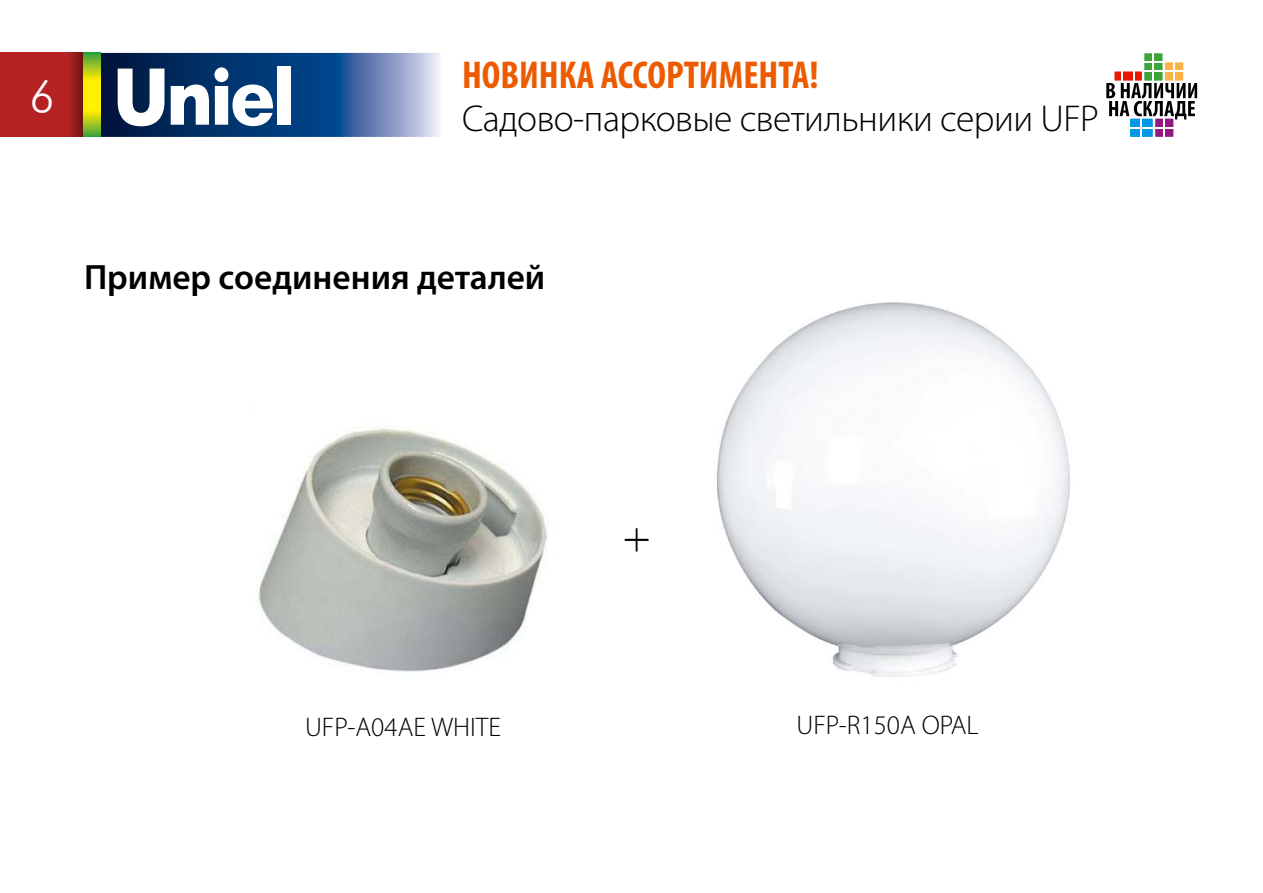
<style>
.page{position:relative;width:1263px;height:893px;background:#fff}
.page>*{position:absolute;margin:0;border:0;box-sizing:border-box;transform-origin:0 0}
.t1{font:45px "Futuris Light C";color:#fff}
.t2{font:45px "Times New Roman";color:#000}
.t3{font:700 condensed 39px "Myriad Pro";color:#ed5b00}
.t4{font:300 37.5px "Myriad Pro";letter-spacing:-.015em;color:#000}
.t5{font:600 35.25px "Myriad Pro";color:#000}
.t6{font:300 27px "Myriad Pro";color:#000}
</style>
<div class="page">
<svg style="left:101px;top:53px;width:339px;height:84px;background:#3c6193"></svg>
<svg style="left:118px;top:69px;width:46px;height:57px"></svg>
<svg style="left:171px;top:67px;width:102px;height:59px"></svg>
<div style="left:277px;top:66px;width:13px;height:59px;background:#fff"></div>
<svg style="left:0;top:53px;width:84px;height:84px;background:#ae2221"></svg>
<svg style="left:84px;top:53px;width:17px;height:84px"></svg>
<img style="left:256px;top:428px;width:291px;height:244px">
<img style="left:717px;top:302px;width:353px;height:375px">
<div style="left:1144px;top:53px;width:18px;height:28px;background:#3ca439"></div>
<hr style="left:1152px;top:53px;width:2px;height:28px;background:#fff">
<svg style="left:1106px;top:62px;width:91px;height:75px"></svg>
<hr style="left:1130px;top:127px;width:23px;height:2px;background:#fff">
<p class="t1" style="left:30px;top:74px;width:26px">6</p>
<p class="t3" style="left:462px;top:51px;width:358px">НОВИНКА АССОРТИМЕНТА!</p>
<p class="t4" style="left:462px;top:98px;width:638px">Садово-парковые светильники серии UFP</p>
<p class="t5" style="left:84px;top:255px;width:463px">Пример соединения деталей</p>
<p class="t2" style="left:624px;top:510px;width:27px">+</p>
<p class="t6" style="left:305px;top:712px;width:197px">UFP-А04AE WHITE</p>
<p class="t6" style="left:796px;top:710px;width:184px">UFP-R150A OPAL</p>
</div>
